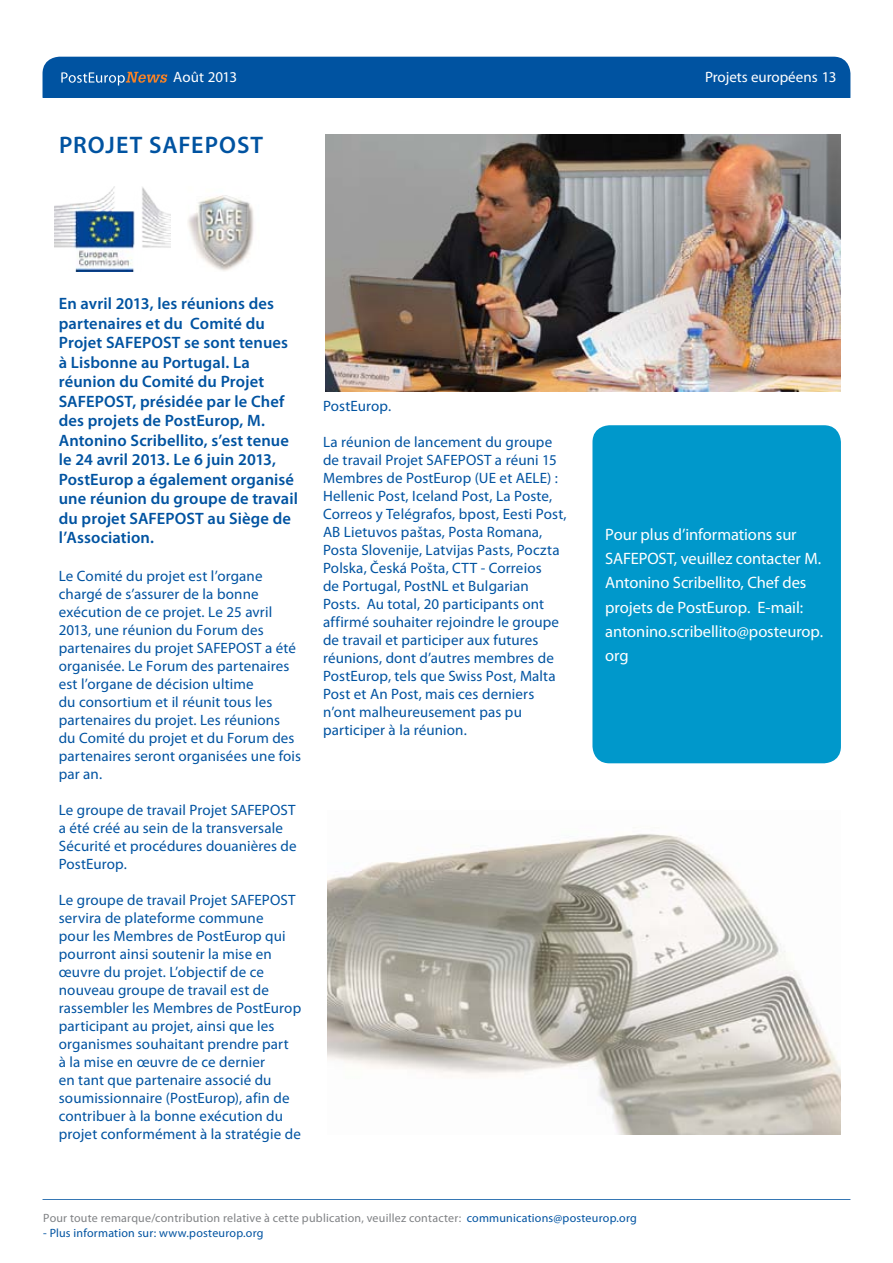
<style>
.page{position:relative;width:893px;height:1263px;background:#fff}
.page>*{position:absolute;margin:0;border:0;box-sizing:border-box;transform-origin:0 0}
.t1{font:600 24px "Myriad Pro";color:#0053a1}
.t2{font:600 16.5px/19.5px "Myriad Pro";letter-spacing:.005em;color:#0053a1}
.t3{font:16.5px/24px "Myriad Pro";letter-spacing:-.005em;color:#fff}
.t4{font:15px/18px "Myriad Pro";letter-spacing:.01em;color:#0053a1}
.t5{font:15px "Myriad Pro";color:#fff}
.t6{font:12px "Myriad Pro";letter-spacing:.015em;color:#808285}
.t7{font:12px "Myriad Pro";letter-spacing:.015em;color:#0053a1}
.s1{color:#0053a1}
</style>
<div class="page">
<div style="left:43px;top:57px;width:807px;height:56px;background:#0053a1;border-radius:17px"></div>
<div style="left:37px;top:98px;width:823px;height:18px;background:#fff"></div>
<svg style="left:61px;top:72px;width:106px;height:14px"></svg>
<hr style="left:43px;top:1199px;width:807px;height:2px;background:#0053a1">
<img style="left:326px;top:135px;width:515px;height:256px">
<div style="left:592px;top:425px;width:249px;height:338px;background:#0098cb;border-radius:17px"></div>
<img style="left:54px;top:187px;width:200px;height:84px">
<img style="left:328px;top:833px;width:513px;height:301px">
<p class="t5" style="left:173px;top:68px;width:65px">Août 2013</p>
<h1 class="t1" style="left:59px;top:130px;width:106px">projet safepos</h1>
<h1 class="t1" style="left:251px;top:130px;width:14px">t</h1>
<p class="t5" style="left:705px;top:68px;width:133px">Projets européens 13</p>
<p class="t2" style="left:59px;top:293px;width:241px">En avril 2013, les réunions des partenaires et du Comité du<br>Projet SAFEPOST se sont tenues à Lisbonne au Portugal. La réunion du Comité du Projet<br>SAFEPOST, présidée par le Chef des projets de PostEurop, M.<br>Antonino Scribellito, s’est tenue le 24 avril 2013. Le 6 juin 2013,<br>PostEurop a également organisé une réunion du groupe de travail du projet SAFEPOST au Siège de l’Association.</p>
<p class="t4" style="left:59px;top:566px;width:244px">Le Comité du projet est l’organe chargé de s’assurer de la bonne exécution de ce projet. Le 25 avril<br>2013, une réunion du Forum des partenaires du projet SAFEPOST a été organisée. Le Forum des partenaires est l’organe de décision ultime<br>du consortium et il réunit tous les partenaires du projet. Les réunions<br>du Comité du projet et du Forum des partenaires seront organisées une fois par an.</p>
<p class="t4" style="left:59px;top:800px;width:240px">Le groupe de travail Projet SAFEPOST a été créé au sein de la transversale<br>Sécurité et procédures douanières de<br>PostEurop.</p>
<p class="t4" style="left:59px;top:890px;width:244px">Le groupe de travail Projet SAFEPOST servira de plateforme commune<br>pour les Membres de PostEurop qui pourront ainsi soutenir la mise en œuvre du projet. L’objectif de ce nouveau groupe de travail est de rassembler les Membres de PostEurop participant au projet, ainsi que les organismes souhaitant prendre part<br>à la mise en œuvre de ce dernier<br>en tant que partenaire associé du soumissionnaire (PostEurop), afin de contribuer à la bonne exécution du projet conformément à la stratégie de</p>
<p class="t4" style="left:323px;top:397px;width:70px">PostEurop.</p>
<p class="t4" style="left:323px;top:433px;width:245px">La réunion de lancement du groupe de travail Projet SAFEPOST a réuni 15<br>Membres de PostEurop (UE et AELE) :<br>Hellenic Post, Iceland Post, La Poste, Correos y Telégrafos, bpost, Eesti Post, AB Lietuvos paštas, Posta Romana, Posta Slovenije, Latvijas Pasts, Poczta Polska, Česká Pošta, CTT - Correios<br>de Portugal, PostNL et Bulgarian Posts. Au total, 20 participants ont affirmé souhaiter rejoindre le groupe de travail et participer aux futures réunions, dont d’autres membres de PostEurop, tels que Swiss Post, Malta Post et An Post, mais ces derniers n’ont malheureusement pas pu participer à la réunion.</p>
<p class="t3" style="left:605px;top:523px;width:219px">Pour plus d’informations sur<br>SAFEPOST, veuillez contacter M.<br>Antonino Scribellito, Chef des projets de PostEurop. E-mail: antonino.scribellito@posteurop. org</p>
<p class="t6" style="left:43px;top:1211px;width:595px">Pour toute remarque/contribution relative à cette publication, veuillez contacter: <span class="s1">communications@posteurop.org</span></p>
<p class="t7" style="left:43px;top:1226px;width:222px">- Plus information sur: www.posteurop.org</p>
</div>
